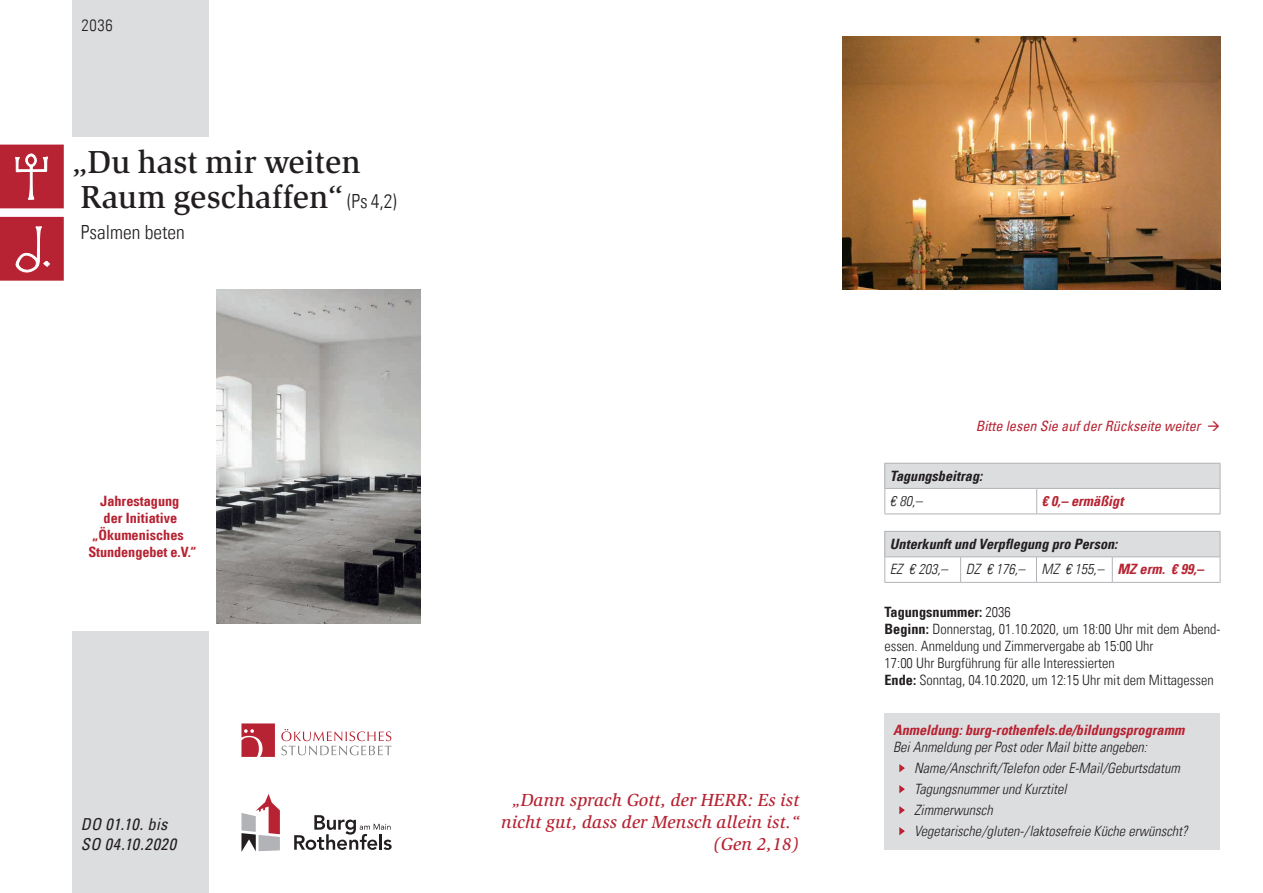
<style>
.page{position:relative;width:1263px;height:893px;background:#fff}
.page>*{position:absolute;margin:0;border:0;box-sizing:border-box;transform-origin:0 0}
.t1{font:500 32.85px/35.1px "Slimbach";letter-spacing:.01em;color:#231f20}
.t2{font:300 condensed 19.5px "Univers LT";color:#231f20}
.t3{font:italic 500 18px/21.6px "Slimbach";letter-spacing:.01em;color:#b72332;text-align:right}
.t4{font:italic condensed 16.5px/19.5px "Univers LT";letter-spacing:.025em;color:#231f20}
.t5{font:300 condensed 16.5px "Univers LT";color:#231f20}
.t6{font:italic 300 condensed 14.25px/21px "Univers LT";color:#231f20}
.t7{font:300 condensed 14.25px/17.1px "Univers LT";color:#231f20}
.t8{font:italic 700 condensed 14.25px "Univers LT";color:#b72332}
.t9{font:700 condensed 14.25px "Univers LT";color:#b72332}
.t10{font:italic 700 condensed 14.25px "Univers LT";color:#231f20}
.t11{font:italic condensed 14.25px "Univers LT";color:#b72332}
.s1{font-family:"Univers LT";font-weight:300;font-stretch:condensed;font-size:19.5px}
.s2{font-weight:700;color:#b72332}
.s3{font-weight:700}
</style>
<div class="page">
<img style="left:217px;top:289px;width:204px;height:334px">
<img style="left:842px;top:37px;width:378px;height:252px">
<div style="left:72px;top:0;width:136px;height:136px;background:#dcdddf"></div>
<div style="left:72px;top:632px;width:136px;height:261px;background:#dcdddf"></div>
<hr style="left:884px;top:531px;width:77px;height:1px;background:#b2b3b7">
<hr style="left:961px;top:531px;width:75px;height:1px;background:#b2b3b7">
<hr style="left:1036px;top:531px;width:76px;height:1px;background:#b2b3b7">
<hr style="left:1112px;top:531px;width:108px;height:1px;background:#b2b3b7">
<svg style="left:884px;top:532px;width:337px;height:50px"></svg>
<hr style="left:884px;top:582px;width:77px;height:1px;background:#b2b3b7">
<hr style="left:961px;top:582px;width:75px;height:1px;background:#b2b3b7">
<hr style="left:1036px;top:582px;width:76px;height:1px;background:#b2b3b7">
<hr style="left:1112px;top:582px;width:108px;height:1px;background:#b2b3b7">
<div style="left:885px;top:463px;width:335px;height:25px;background:#dcdddf"></div>
<hr style="left:884px;top:463px;width:153px;height:1px;background:#b2b3b7">
<hr style="left:1037px;top:463px;width:183px;height:1px;background:#b2b3b7">
<hr style="left:884px;top:488px;width:153px;height:1px;background:#b2b3b7">
<svg style="left:884px;top:464px;width:1px;height:50px"></svg>
<hr style="left:1037px;top:488px;width:183px;height:1px;background:#b2b3b7">
<svg style="left:1036px;top:489px;width:1px;height:25px"></svg>
<svg style="left:1220px;top:464px;width:1px;height:50px"></svg>
<hr style="left:884px;top:514px;width:153px;height:1px;background:#b2b3b7">
<hr style="left:1037px;top:514px;width:183px;height:1px;background:#b2b3b7">
<svg style="left:0;top:217px;width:64px;height:64px;background:#bc3543"></svg>
<svg style="left:294px;top:815px;width:98px;height:35px"></svg>
<svg style="left:241px;top:794px;width:39px;height:58px"></svg>
<svg style="left:0;top:145px;width:64px;height:63px;background:#bd3644"></svg>
<div style="left:884px;top:713px;width:336px;height:137px;background:#dcdddf"></div>
<svg style="left:899px;top:764px;width:6px;height:9px"></svg>
<svg style="left:899px;top:785px;width:6px;height:9px"></svg>
<svg style="left:899px;top:806px;width:6px;height:9px"></svg>
<svg style="left:899px;top:827px;width:6px;height:9px"></svg>
<svg style="left:281px;top:729px;width:111px;height:26px"></svg>
<svg style="left:241px;top:723px;width:34px;height:34px"></svg>
<p class="t5" style="left:82px;top:16px;width:33px">2036</p>
<h1 class="t1" style="left:73px;top:144px;width:326px">„Du hast mir weiten<br>Raum geschaffen“ <span class="s1">(Ps 4,2)</span></h1>
<h2 class="t2" style="left:81px;top:221px;width:105px">Psalmen beten</h2>
<p class="t9" style="left:100px;top:492px;width:81px">Jahrestagung</p>
<p class="t9" style="left:104px;top:509px;width:75px">der Initiative</p>
<p class="t9" style="left:92px;top:526px;width:93px">„Ökumenisches</p>
<p class="t9" style="left:88px;top:544px;width:110px">Stundengebet e. V.“</p>
<p class="t4" style="left:81px;top:814px;width:97px">DO 01.10. bis<br>SO 04.10.2020</p>
<p class="t3" style="left:501px;top:790px;width:300px">„Dann sprach Gott, der HERR: Es ist nicht gut, dass der Mensch allein ist.“ (Gen 2,18)</p>
<p class="t11" style="left:976px;top:416px;width:246px">Bitte lesen Sie auf der Rückseite weiter →</p>
<p class="t10" style="left:890px;top:467px;width:94px">Tagungsbeitrag:</p>
<p class="t6" style="left:890px;top:490px;width:34px">€ 80,–</p>
<p class="t8" style="left:1042px;top:492px;width:83px">€ 0,– ermäßigt</p>
<p class="t10" style="left:890px;top:535px;width:229px">Unterkunft und Verpflegung pro Person:</p>
<p class="t6" style="left:890px;top:559px;width:59px">EZ € 203,–</p>
<p class="t6" style="left:966px;top:559px;width:239px">DZ € 176,– MZ € 155,– <span class="s2">MZ erm. € 99,–</span></p>
<p class="t7" style="left:884px;top:603px;width:337px"><span class="s3">Tagungsnummer:</span> 2036<br><span class="s3">Beginn:</span> Donnerstag, 01.10.2020, um 18:00 Uhr mit dem Abend&shy;essen. Anmeldung und Zimmervergabe ab 15:00 Uhr<br>17:00 Uhr Burgführung für alle Interessierten<br><span class="s3">Ende:</span> Sonntag, 04.10.2020, um 12:15 Uhr mit dem Mittagessen</p>
<p class="t8" style="left:893px;top:721px;width:293px">Anmeldung: burg-rothenfels.de/bildungsprogramm</p>
<p class="t6" style="left:914px;top:737px;width:275px;text-indent:-21px">Bei Anmeldung per Post oder Mail bitte angeben:<br>Name/Anschrift/Telefon oder E-Mail/Geburtsdatum Tagungsnummer und Kurztitel<br>Zimmerwunsch<br>Vegetarische/gluten-/laktosefreie Küche erwünscht?</p>
</div>
